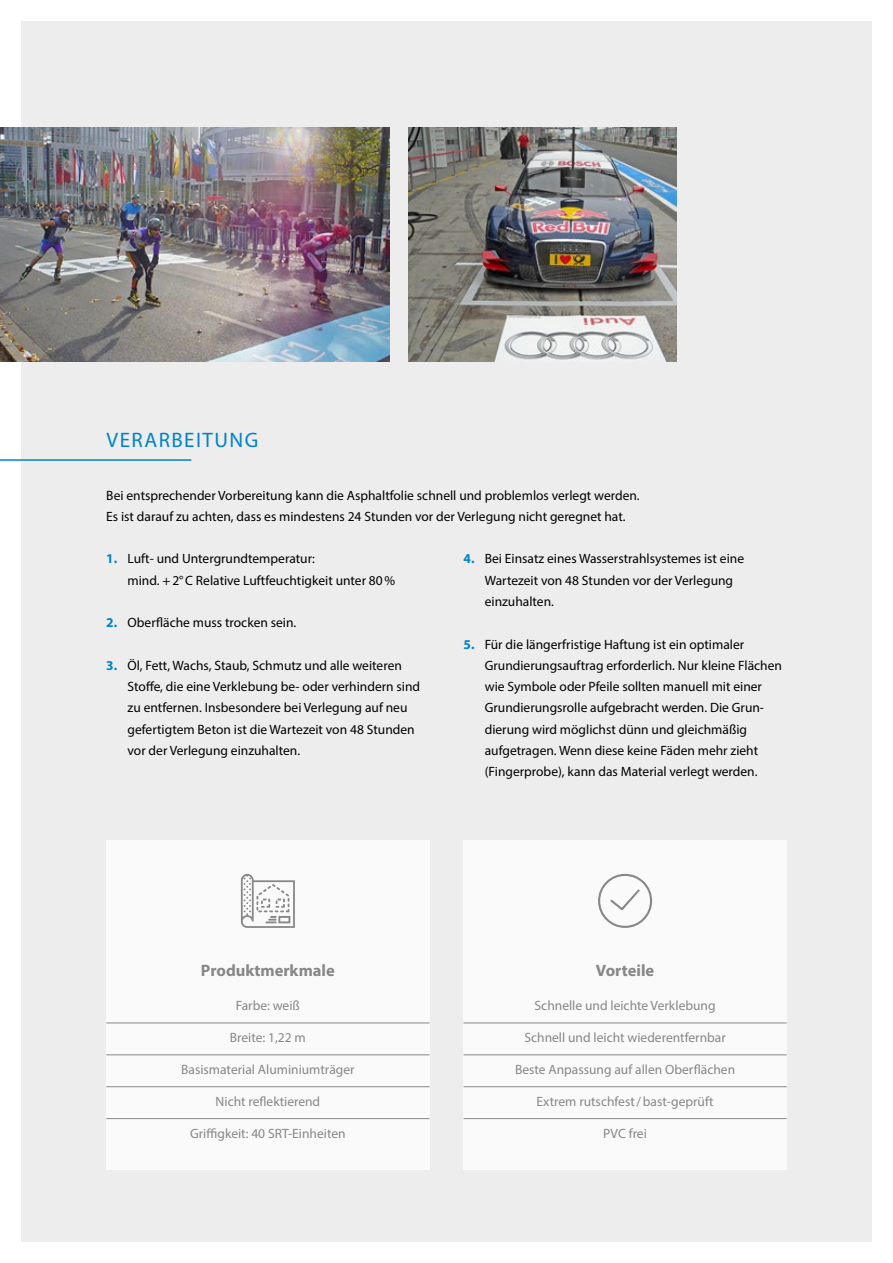
<style>
.page{position:relative;width:893px;height:1263px;background:#fff}
.page>*{position:absolute;margin:0;border:0;box-sizing:border-box;transform-origin:0 0}
.t1{font:21px "Myriad Pro";letter-spacing:.07em;color:#0083ca}
.t2{font:700 16.5px "Myriad Pro";color:#878787}
.t3{font:13.5px/21.3px "Myriad Pro";color:#000}
.t4{font:13.5px "Myriad Pro";color:#878787}
.s1{font-weight:700;color:#0083ca}
</style>
<div class="page">
<div style="left:21px;top:21px;width:851px;height:1221px;background:#ededed"></div>
<hr style="left:0;top:459px;width:191px;height:2px;background:#0083ca">
<div style="left:106px;top:840px;width:323px;height:329px;background:#fafafa"></div>
<hr style="left:106px;top:1023px;width:323px;height:1px;background:#878787">
<hr style="left:106px;top:1054px;width:323px;height:1px;background:#878787">
<hr style="left:106px;top:1086px;width:323px;height:1px;background:#878787">
<hr style="left:106px;top:1118px;width:323px;height:1px;background:#878787">
<div style="left:463px;top:840px;width:324px;height:329px;background:#fafafa"></div>
<hr style="left:463px;top:1023px;width:324px;height:1px;background:#878787">
<hr style="left:463px;top:1054px;width:324px;height:1px;background:#878787">
<hr style="left:463px;top:1086px;width:324px;height:1px;background:#878787">
<hr style="left:463px;top:1118px;width:324px;height:1px;background:#878787">
<img style="left:0;top:128px;width:389px;height:233px">
<img style="left:408px;top:128px;width:268px;height:233px">
<h1 class="t1" style="left:107px;top:426px;width:153px">VERARBEITUNG</h1>
<p class="t3" style="left:106px;top:484px;width:535px">Bei entsprechender Vorbereitung kann die Asphaltfolie schnell und problemlos verlegt werden.<br>Es ist darauf zu achten, dass es mindestens 24 Stunden vor der Verlegung nicht geregnet hat.</p>
<p class="t3" style="left:128px;top:548px;width:269px;text-indent:-21px"><span class="s1">1.</span> Luft- und Untergrundtemperatur:<br>mind. +2°C Relative Luftfeuchtigkeit unter 80%</p>
<p class="t3" style="left:106px;top:612px;width:192px"><span class="s1">2.</span> Oberfläche muss trocken sein.</p>
<p class="t3" style="left:128px;top:654px;width:294px;text-indent:-21px"><span class="s1">3.</span> Öl, Fett, Wachs, Staub, Schmutz und alle weiteren Stoffe, die eine Verklebung be- oder verhindern sind zu entfernen. Insbesondere bei Verlegung auf neu gefertigtem Beton ist die Wartezeit von 48 Stunden vor der Verlegung einzuhalten.</p>
<p class="t3" style="left:485px;top:548px;width:261px;text-indent:-21px"><span class="s1">4.</span> Bei Einsatz eines Wasserstrahlsystemes ist eine<br>Wartezeit von 48 Stunden vor der Verlegung einzuhalten.</p>
<p class="t3" style="left:485px;top:633px;width:299px;text-indent:-21px"><span class="s1">5.</span> Für die längerfristige Haftung ist ein optimaler Grundierungsauftrag erforderlich. Nur kleine Flächen wie Symbole oder Pfeile sollten manuell mit einer Grundierungsrolle aufgebracht werden. Die Grun&shy;dierung wird möglichst dünn und gleichmäßig aufgetragen. Wenn diese keine Fäden mehr zieht (Fingerprobe), kann das Material verlegt werden.</p>
<p class="t2" style="left:201px;top:960px;width:135px">Produktmerkmale</p>
<p class="t4" style="left:236px;top:997px;width:66px">Farbe: weiß</p>
<p class="t4" style="left:230px;top:1029px;width:78px">Breite: 1,22 m</p>
<p class="t4" style="left:181px;top:1061px;width:175px">Basismaterial Aluminiumträger</p>
<p class="t4" style="left:216px;top:1093px;width:106px">Nicht reflektierend</p>
<p class="t4" style="left:190px;top:1125px;width:157px">Griffigkeit: 40 SRT-Einheiten</p>
<p class="t2" style="left:596px;top:960px;width:60px">Vorteile</p>
<p class="t4" style="left:535px;top:997px;width:183px">Schnelle und leichte Verklebung</p>
<p class="t4" style="left:524px;top:1029px;width:203px">Schnell und leicht wiederentfernbar</p>
<p class="t4" style="left:515px;top:1061px;width:222px">Beste Anpassung auf allen Oberflächen</p>
<p class="t4" style="left:537px;top:1093px;width:178px">Extrem rutschfest/bast-geprüft</p>
<p class="t4" style="left:603px;top:1125px;width:45px">PVC frei</p>
</div>
